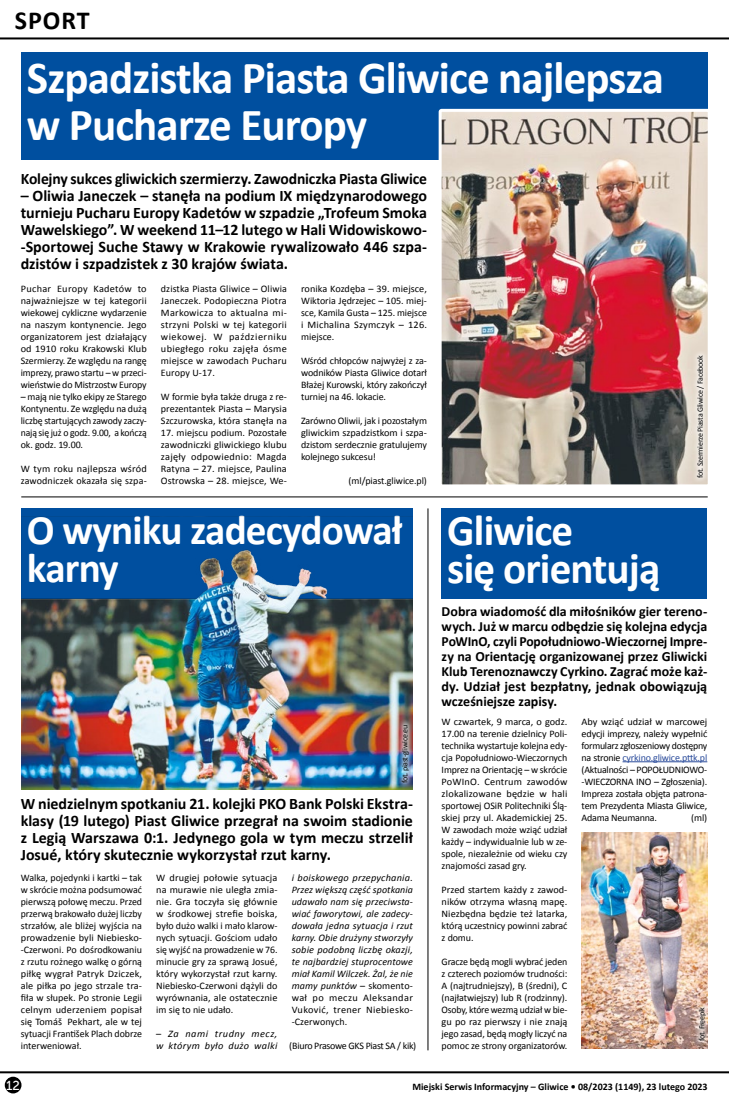
<style>
.page{position:relative;width:729px;height:1098px;background:#fff}
.page>*{position:absolute;margin:0;border:0;box-sizing:border-box;transform-origin:0 0}
.t1{font:700 46px/47px "Calibri";letter-spacing:-.02em;color:#fff}
.t2{font:700 44px/38px "Calibri";letter-spacing:-.02em;color:#fff}
.t3{font:700 42px/38px "Calibri";letter-spacing:-.02em;color:#fff}
.t4{font:700 26px "Calibri";letter-spacing:.04em;color:#000}
.t5{font:700 16px/17px "Calibri";letter-spacing:-.005em;color:#000;text-align:justify}
.t6{font:700 14px/15px "Calibri";color:#000;text-align:justify}
.t7{font:13px "Museo Sans 500";color:#fff}
.t8{font:10px/12px "Calibri";letter-spacing:-.01em;color:#000;text-align:justify}
.t9{font:italic 10px/12px "Calibri";letter-spacing:.01em;color:#000;text-align:justify}
.t10{font:700 10px "Calibri";color:#000}
.t11{font:10px/12px "Calibri";letter-spacing:.01em;color:#000}
.t12{font:italic 10px/12px "Calibri";letter-spacing:.035em;color:#000}
.t13{font:10px "Calibri";letter-spacing:-.03em;color:#000}
.t14{font:8px "Calibri";letter-spacing:-.03em;color:#000}
.s1{font-style:normal}
.s2{color:#2a4b9b}
</style>
<div class="page">
<hr style="left:0;top:1070px;width:729px;height:2px;background:#000">
<div style="left:5px;top:1076px;width:16px;height:16px;background:#000;border-radius:50%"></div>
<hr style="left:0;top:37px;width:729px;height:2px;background:#000">
<div style="left:21px;top:508px;width:392px;height:90px;background:#004f9f"></div>
<div style="left:441px;top:508px;width:266px;height:90px;background:#004f9f"></div>
<div style="left:21px;top:52px;width:686px;height:108px;background:#004f9f"></div>
<hr style="left:622px;top:761px;width:85px;height:1px;background:#2a4b9b">
<img style="left:442px;top:113px;width:264px;height:370px">
<div style="left:438px;top:109px;width:272px;height:378px;border:3px solid #fff;border-radius:2px"></div>
<hr style="left:21px;top:496px;width:686px;height:1px;background:#000">
<hr style="left:427px;top:508px;width:1px;height:541px;background:#000">
<div style="left:690px;top:348px;width:20px;height:135px;background:#fff;opacity:.75"></div>
<img style="left:22px;top:516px;width:391px;height:273px">
<div style="left:396px;top:718px;width:19px;height:70px;background:#fff;opacity:.75"></div>
<img style="left:581px;top:832px;width:126px;height:216px">
<div style="left:693px;top:1000px;width:18px;height:46px;background:#fff;opacity:.75"></div>
<h3 class="t4" style="left:15px;top:4px;width:77px">SPORT</h3>
<h1 class="t1" style="left:27px;top:54px;width:638px">Szpadzistka Piasta Gliwice najlepsza w Pucharze Europy</h1>
<h3 class="t5" style="left:21px;top:170px;width:407px">Kolejny sukces gliwickich szermierzy. Zawodniczka Piasta Gliwice</h3>
<p class="t5" style="left:21px;top:187px;width:407px">– Oliwia Janeczek – stanęła na podium IX międzynarodowego turnieju Pucharu Europy Kadetów w szpadzie „Trofeum Smoka Wawelskiego”. W weekend 11–12 lutego w Hali Widowiskowo--Sportowej Suche Stawy w Krakowie rywalizowało 446 szpa&shy;dzistów i szpadzistek z 30 krajów świata.</p>
<p class="t8" style="left:21px;top:283px;width:127px">Puchar Europy Kadetów to najważniejsze w tej kategorii wiekowej cykliczne wydarzenie na naszym kontynencie. Jego organizatorem jest działający od 1910 roku Krakowski Klub Szermierzy. Ze względu na rangę imprezy, prawo startu – w przeci&shy;wieństwie do Mistrzostw Europy</p>
<p class="t8" style="left:21px;top:391px;width:127px">– mają nie tylko ekipy ze Starego Kontynentu. Ze względu na dużą liczbę startujących zawody zaczy&shy;nają się już o godz. 9.00, a kończą ok. godz. 19.00.</p>
<p class="t11" style="left:21px;top:463px;width:127px">W tym roku najlepsza wśród zawodniczek okazała się szpa-</p>
<p class="t8" style="left:161px;top:283px;width:127px">dzistka Piasta Gliwice – Oliwia Janeczek. Podopieczna Piotra Markowicza to aktualna mi&shy;strzyni Polski w tej kategorii wiekowej. W październiku ubiegłego roku zajęła ósme miejsce w zawodach Pucharu Europy U-17.</p>
<p class="t8" style="left:161px;top:391px;width:127px">W formie była także druga z re&shy;prezentantek Piasta – Marysia Szczurowska, która stanęła na</p>
<p class="t8" style="left:161px;top:427px;width:127px">17. miejscu podium. Pozostałe zawodniczki gliwickiego klubu zajęły odpowiednio: Magda Ratyna – 27. miejsce, Paulina Ostrowska – 28. miejsce, We-</p>
<p class="t8" style="left:301px;top:283px;width:127px">ronika Kozdęba – 39. miejsce, Wiktoria Jędrzejec – 105. miej&shy;sce, Kamila Gusta – 125. miejsce i Michalina Szymczyk – 126. miejsce.</p>
<p class="t8" style="left:301px;top:355px;width:127px">Wśród chłopców najwyżej z za&shy;wodników Piasta Gliwice dotarł Błażej Kurowski, który zakończył turniej na 46. lokacie.</p>
<p class="t8" style="left:301px;top:415px;width:127px">Zarówno Oliwii, jak i pozostałym gliwickim szpadzistkom i szpa&shy;dzistom serdecznie gratulujemy kolejnego sukcesu!</p>
<p class="t8" style="left:348px;top:475px;width:80px">(ml/piast.gliwice.pl)</p>
<h3 class="t3" style="left:27px;top:510px;width:377px">O wyniku zadecydował karny</h3>
<h2 class="t2" style="left:447px;top:511px;width:214px">Gliwice<br>się orientują</h2>
<p class="t14" style="left:695px;top:478px;width:124px;rotate:-90deg">fot. Szermierze Piasta Gliwice / Facebook</p>
<p class="t14" style="left:399px;top:783px;width:60px;rotate:-90deg">fot. piast-gliwice.eu</p>
<h3 class="t5" style="left:21px;top:794px;width:393px">W niedzielnym spotkaniu 21. kolejki PKO Bank Polski Ekstra&shy;klasy (19 lutego) Piast Gliwice przegrał na swoim stadionie z Legią Warszawa 0:1. Jedynego gola w tym meczu strzelił Josué, który skutecznie wykorzystał rzut karny.</h3>
<p class="t8" style="left:21px;top:871px;width:123px">Walka, pojedynki i kartki – tak w skrócie można podsumować pierwszą połowę meczu. Przed przerwą brakowało dużej liczby strzałów, ale bliżej wyjścia na prowadzenie byli Niebiesko--Czerwoni. Po dośrodkowaniu z rzutu rożnego walkę o górną piłkę wygrał Patryk Dziczek, ale piłka po jego strzale tra&shy;fiła w słupek. Po stronie Legii celnym uderzeniem popisał się Tomáš Pekhart, ale w tej sytuacji František Plach dobrze interweniował.</p>
<p class="t8" style="left:156px;top:871px;width:123px">W drugiej połowie sytuacja na murawie nie uległa zmia&shy;nie. Gra toczyła się głównie w środkowej strefie boiska, było dużo walki i mało klarow&shy;nych sytuacji. Gościom udało się wyjść na prowadzenie w 76. minucie gry za sprawą Josué, który wykorzystał rzut karny.<br>Niebiesko-Czerwoni dążyli do wyrównania, ale ostatecznie im się to nie udało.</p>
<p class="t9" style="left:292px;top:870px;width:123px">i boiskowego przepychania.<br>Przez większą część spotkania udawało nam się przeciwsta&shy;wiać faworytowi, ale zadecy&shy;dowała jedna sytuacja i rzut karny. Obie drużyny stworzyły sobie podobną liczbę okazji, te najbardziej stuprocentowe miał Kamil Wilczek. Żal, że nie mamy punktów <span class="s1">– skomento&shy;wał po meczu Aleksandar Vuković, trener Niebiesko--Czerwonych.</span></p>
<p class="t12" style="left:156px;top:1026px;width:123px"><span class="s1">–</span> Za nami trudny mecz, w którym było dużo walki</p>
<p class="t13" style="left:289px;top:1038px;width:128px">(Biuro Prasowe GKS Piast SA / kik)</p>
<p class="t6" style="left:441px;top:604px;width:267px">Dobra wiadomość dla miłośników gier tereno&shy;wych. Już w marcu odbędzie się kolejna edycja PoWInO, czyli Popołudniowo-Wieczornej Impre&shy;zy na Orientację organizowanej przez Gliwicki Klub Terenoznawczy Cyrkino. Zagrać może każ&shy;dy. Udział jest bezpłatny, jednak obowiązują wcześniejsze zapisy.</p>
<p class="t8" style="left:441px;top:715px;width:127px">W czwartek, 9 marca, o godz.<br>17.00 na terenie dzielnicy Poli&shy;technika wystartuje kolejna edy&shy;cja Popołudniowo-Wieczornych Imprez na Orientację – w skrócie PoWInO. Centrum zawodów zlokalizowane będzie w hali sportowej OSiR Politechniki Ślą&shy;skiej przy ul. Akademickiej 25.<br>W zawodach może wziąć udział każdy – indywidualnie lub w ze&shy;spole, niezależnie od wieku czy znajomości zasad gry.</p>
<p class="t8" style="left:441px;top:883px;width:127px">Przed startem każdy z zawod&shy;ników otrzyma własną mapę.<br>Niezbędna będzie też latarka, którą uczestnicy powinni zabrać z domu.</p>
<p class="t8" style="left:441px;top:955px;width:127px">Gracze będą mogli wybrać jeden z czterech poziomów trudności:<br>A (najtrudniejszy), B (średni), C (najłatwiejszy) lub R (rodzinny).<br>Osoby, które wezmą udział w bie&shy;gu po raz pierwszy i nie znają jego zasad, będą mogły liczyć na pomoc ze strony organizatorów.</p>
<p class="t8" style="left:581px;top:715px;width:127px">Aby wziąć udział w marcowej edycji imprezy, należy wypełnić formularz zgłoszeniowy dostępny na stronie <span class="s2">cyrkino.gliwice.pttk.pl </span>(Aktualności – POPOŁUDNIOWO--WIECZORNA INO – Zgłoszenia).<br>Impreza została objęta patrona&shy;tem Prezydenta Miasta Gliwice, Adama Neumanna.</p>
<p class="t8" style="left:691px;top:811px;width:18px">(ml)</p>
<p class="t14" style="left:696px;top:1040px;width:36px;rotate:-90deg">fot. Freepik</p>
<h3 class="t7" style="left:6px;top:1077px;width:15px">12</h3>
<p class="t10" style="left:412px;top:1079px;width:297px">Miejski Serwis Informacyjny – Gliwice • 08/2023 (1149), 23 lutego 2023</p>
</div>
